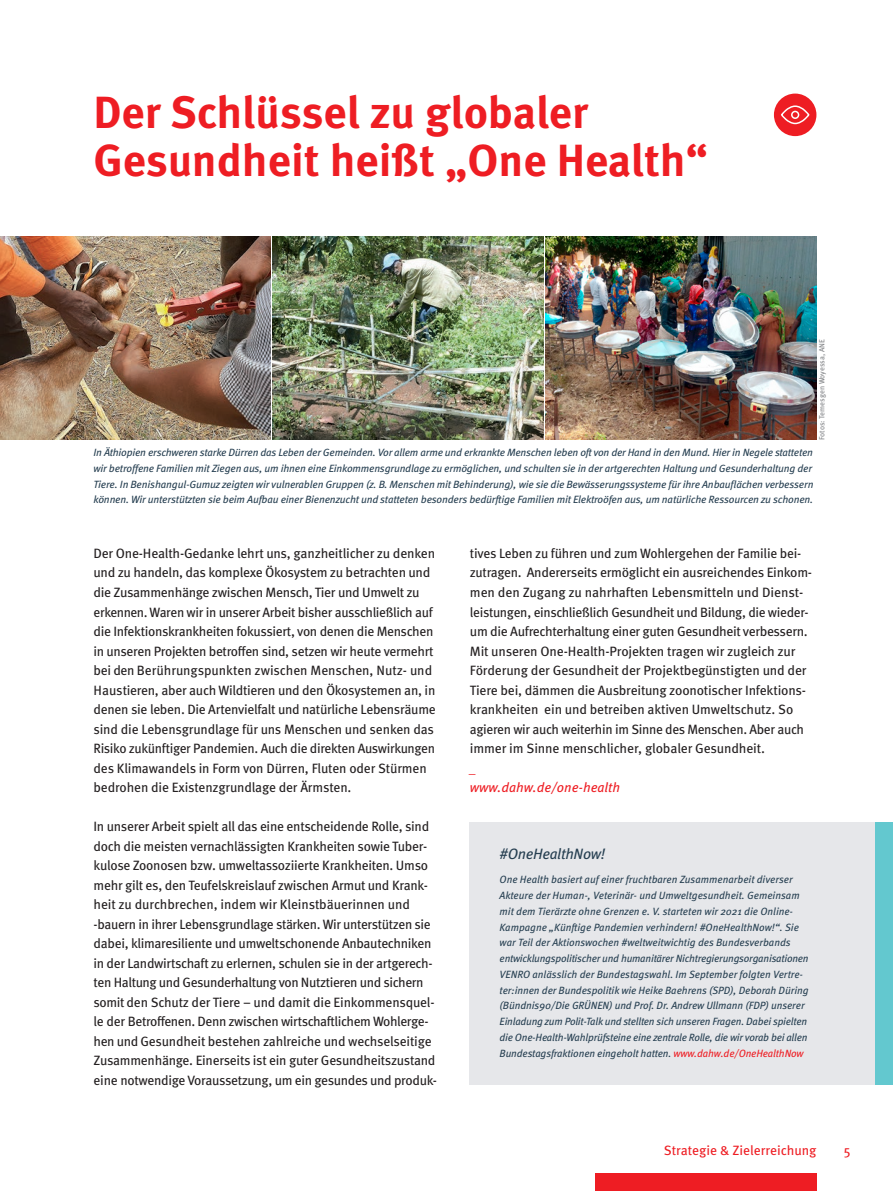
<style>
.page{position:relative;width:893px;height:1191px;background:#fff}
.page>*{position:absolute;margin:0;border:0;box-sizing:border-box;transform-origin:0 0}
.t1{font:700 45px/48px "Meta OT";color:#ee1d23}
.t2{font:italic 15px "Meta OT";letter-spacing:-.02em;color:#263f51}
.t3{font:13.5px/19.5px "Meta OT";letter-spacing:-.02em;color:#231f20}
.t4{font:13.5px "Meta OT";color:#ee1d23}
.t5{font:italic 13.5px "Meta OT";color:#ee1d23}
.t6{font:italic 10.5px/15.8px "Meta OT";letter-spacing:-.015em;color:#263f51}
.t7{font:7.5px "Meta OT";letter-spacing:-.005em;color:#808285}
.s1{color:#ee1d23}
</style>
<div class="page">
<div style="left:595px;top:1174px;width:221px;height:17px;background:#ee1d23"></div>
<div style="left:774px;top:94px;width:42px;height:42px;background:#ee1d23;border-radius:50%"></div>
<svg style="left:781px;top:105px;width:28px;height:19px"></svg>
<div style="left:470px;top:821px;width:423px;height:263px;background:#e6e7ea"></div>
<div style="left:876px;top:821px;width:17px;height:263px;background:#63c8cf"></div>
<img style="left:546px;top:236px;width:270px;height:203px">
<img style="left:273px;top:236px;width:271px;height:203px">
<img style="left:0;top:236px;width:271px;height:203px">
<h1 class="t1" style="left:94px;top:89px;width:616px">Der Schlüssel zu globaler<br>Gesundheit heißt „One Health“</h1>
<p class="t7" style="left:817px;top:440px;width:102px;rotate:-90deg">Fotos: Temesgen Woyessa, ANE</p>
<p class="t6" style="left:94px;top:445px;width:721px">In Äthiopien erschweren starke Dürren das Leben der Gemeinden. Vor allem arme und erkrankte Menschen leben oft von der Hand in den Mund. Hier in Negele statteten wir betroffene Familien mit Ziegen aus, um ihnen eine Einkommensgrundlage zu ermöglichen, und schulten sie in der artgerechten Haltung und Gesunderhaltung der Tiere. In Benishangul-Gumuz zeigten wir vulnerablen Gruppen (z. B. Menschen mit Behinderung), wie sie die Bewässerungssysteme für ihre Anbauflächen verbessern können. Wir unterstützten sie beim Aufbau einer Bienenzucht und statteten besonders bedürftige Familien mit Elektroöfen aus, um natürliche Ressourcen zu schonen.</p>
<p class="t3" style="left:94px;top:544px;width:344px">Der One-Health-Gedanke lehrt uns, ganzheitlicher zu denken und zu handeln, das komplexe Ökosystem zu betrachten und die Zusammenhänge zwischen Mensch, Tier und Umwelt zu erkennen. Waren wir in unserer Arbeit bisher ausschließlich auf die Infektionskrankheiten fokussiert, von denen die Menschen in unseren Projekten betroffen sind, setzen wir heute vermehrt bei den Berührungspunkten zwischen Menschen, Nutz- und Haustieren, aber auch Wildtieren und den Ökosystemen an, in denen sie leben. Die Artenvielfalt und natürliche Lebensräume sind die Lebensgrundlage für uns Menschen und senken das Risiko zukünftiger Pandemien. Auch die direkten Auswirkungen des Klimawandels in Form von Dürren, Fluten oder Stürmen bedrohen die Existenzgrundlage der Ärmsten.</p>
<p class="t3" style="left:94px;top:817px;width:345px">In unserer Arbeit spielt all das eine entscheidende Rolle, sind doch die meisten vernachlässigten Krankheiten sowie Tuber&shy;kulose Zoonosen bzw. umweltassoziierte Krankheiten. Umso mehr gilt es, den Teufelskreislauf zwischen Armut und Krank&shy;heit zu durchbrechen, indem wir Kleinstbäuerinnen und -bauern in ihrer Lebensgrundlage stärken. Wir unterstützen sie dabei, klimaresiliente und umweltschonende Anbautechniken in der Landwirtschaft zu erlernen, schulen sie in der artgerech&shy;ten Haltung und Gesunderhaltung von Nutztieren und sichern somit den Schutz der Tiere – und damit die Einkommensquel&shy;le der Betroffenen. Denn zwischen wirtschaftlichem Wohlerge&shy;hen und Gesundheit bestehen zahlreiche und wechselseitige Zusammenhänge. Einerseits ist ein guter Gesundheitszustand eine notwendige Voraussetzung, um ein gesundes und produk-</p>
<p class="t3" style="left:470px;top:544px;width:344px">tives Leben zu führen und zum Wohlergehen der Familie bei&shy;zutragen. Andererseits ermöglicht ein ausreichendes Einkom&shy;men den Zugang zu nahrhaften Lebensmitteln und Dienst&shy;leistungen, einschließlich Gesundheit und Bildung, die wieder&shy;um die Aufrechterhaltung einer guten Gesundheit verbessern.<br>Mit unseren One-Health-Projekten tragen wir zugleich zur Förderung der Gesundheit der Projektbegünstigten und der Tiere bei, dämmen die Ausbreitung zoonotischer Infektions&shy;krankheiten ein und betreiben aktiven Umweltschutz. So agieren wir auch weiterhin im Sinne des Menschen. Aber auch immer im Sinne menschlicher, globaler Gesundheit.</p>
<p class="t5" style="left:470px;top:779px;width:152px">www.dahw.de/one-health</p>
<p class="t2" style="left:500px;top:844px;width:107px">#OneHealthNow!</p>
<p class="t6" style="left:500px;top:872px;width:311px">One Health basiert auf einer fruchtbaren Zusammenarbeit diverser Akteure der Human-, Veterinär- und Umweltgesundheit. Gemeinsam mit dem Tierärzte ohne Grenzen e. V. starteten wir 2021 die Online-Kampagne „Künftige Pandemien verhindern! #OneHealthNow!“. Sie war Teil der Aktionswochen #weltweitwichtig des Bundesverbands entwicklungspolitischer und humanitärer Nichtregierungsorganisationen VENRO anlässlich der Bundestagswahl. Im September folgten Vertre&shy;ter:innen der Bundespolitik wie Heike Baehrens (SPD), Deborah Düring (Bündnis90/Die GRÜNEN) und Prof. Dr. Andrew Ullmann (FDP) unserer Einladung zum Polit-Talk und stellten sich unseren Fragen. Dabei spielten die One-Health-Wahlprüfsteine eine zentrale Rolle, die wir vorab bei allen Bundestagsfraktionen eingeholt hatten. <span class="s1">www.dahw.de/OneHealthNow</span></p>
<p class="t4" style="left:664px;top:1141px;width:154px">Strategie &amp; Zielerreichung</p>
<p class="t4" style="left:844px;top:1141px;width:8px">5</p>
</div>
